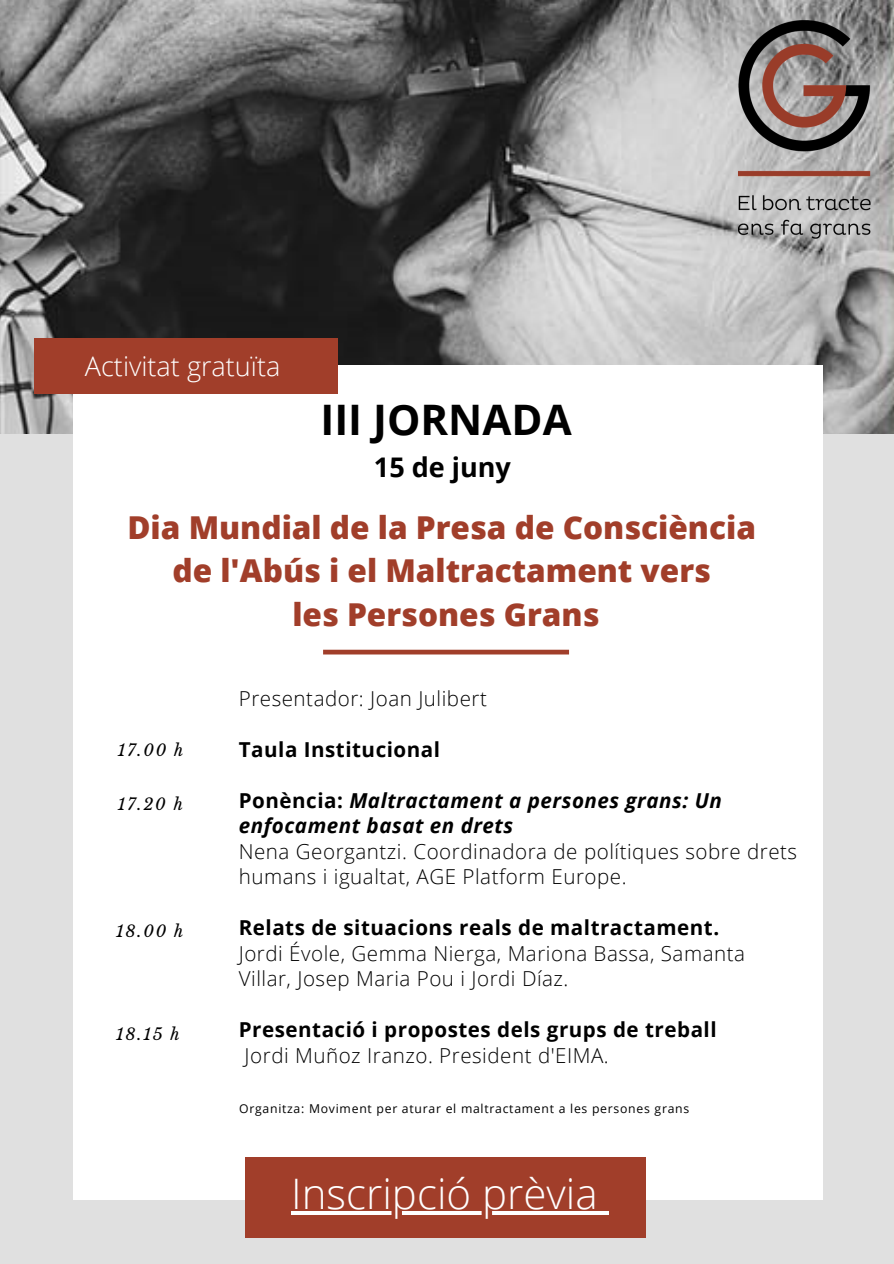
<style>
.page{position:relative;width:894px;height:1264px;background:#fff}
.page>*{position:absolute;margin:0;border:0;box-sizing:border-box;transform-origin:0 0}
.t1{font:300 42px "Open Sans";color:#fff}
.t2{font:700 42px "Open Sans";color:#000}
.t3{font:800 31.5px "Open Sans";color:#a13e2a}
.t4{font:300 27px "Open Sans";color:#fff}
.t5{font:700 27px "Open Sans";color:#000}
.t6{font:300 20.55px/25.5px "Open Sans";letter-spacing:.025em;color:#000}
.t7{font:700 20.55px "Open Sans";letter-spacing:.025em;color:#000}
.t8{font:italic 700 20.55px/25.5px "Open Sans";letter-spacing:.025em;color:#000}
.t9{font:italic 16.05px "Libre Baskerville";letter-spacing:.11em;color:#000}
.t10{font:12.15px "Open Sans";letter-spacing:.06em;color:#000}
.s1{font-style:normal}
</style>
<div class="page">
<div style="left:0;top:0;width:893px;height:1263px;background:#e0e0e0"></div>
<img style="left:0;top:0;width:893px;height:433px">
<div style="left:73px;top:365px;width:749px;height:834px;background:#fff"></div>
<img style="left:738px;top:20px;width:132px;height:218px">
<svg style="left:323px;top:649px;width:246px;height:5px"></svg>
<div style="left:245px;top:1157px;width:401px;height:80px;background:#a13e2a"></div>
<div style="left:34px;top:338px;width:304px;height:55px;background:#a13e2a"></div>
<hr style="left:291px;top:1211px;width:317px;height:3px;background:#fff">
<p class="t4" style="left:85px;top:347px;width:197px">Activitat gratuïta</p>
<p class="t2" style="left:320px;top:390px;width:253px">III JORNADA</p>
<p class="t5" style="left:374px;top:448px;width:138px">15 de juny</p>
<p class="t3" style="left:127px;top:505px;width:630px">Dia Mundial de la Presa de Consciència</p>
<p class="t3" style="left:172px;top:549px;width:540px">de l'Abús i el Maltractament vers</p>
<p class="t3" style="left:292px;top:592px;width:308px">les Persones Grans</p>
<p class="t9" style="left:118px;top:740px;width:67px">17.00 h</p>
<p class="t9" style="left:118px;top:794px;width:66px">17.20 h</p>
<p class="t9" style="left:116px;top:921px;width:69px">18.00 h</p>
<p class="t9" style="left:116px;top:1024px;width:65px">18.15 h</p>
<p class="t6" style="left:239px;top:685px;width:249px">Presentador: Joan Julibert</p>
<p class="t7" style="left:239px;top:735px;width:203px">Taula Institucional</p>
<p class="t8" style="left:239px;top:787px;width:484px"><span class="s1">Ponència:</span> Maltractament a persones grans: Un enfocament basat en drets</p>
<p class="t6" style="left:239px;top:838px;width:559px">Nena Georgantzi. Coordinadora de polítiques sobre drets humans i igualtat, AGE Platform Europe.</p>
<p class="t7" style="left:239px;top:913px;width:481px">Relats de situacions reals de maltractament.</p>
<p class="t6" style="left:239px;top:939px;width:507px">Jordi Évole, Gemma Nierga, Mariona Bassa, Samanta<br>Villar, Josep Maria Pou i Jordi Díaz.</p>
<p class="t7" style="left:239px;top:1015px;width:479px">Presentació i propostes dels grups de treball</p>
<p class="t6" style="left:244px;top:1041px;width:365px">Jordi Muñoz Iranzo. President d'EIMA.</p>
<p class="t10" style="left:239px;top:1099px;width:451px">Organitza: Moviment per aturar el maltractament a les persones grans</p>
<p class="t1" style="left:291px;top:1163px;width:308px">Inscripció prèvia</p>
</div>
